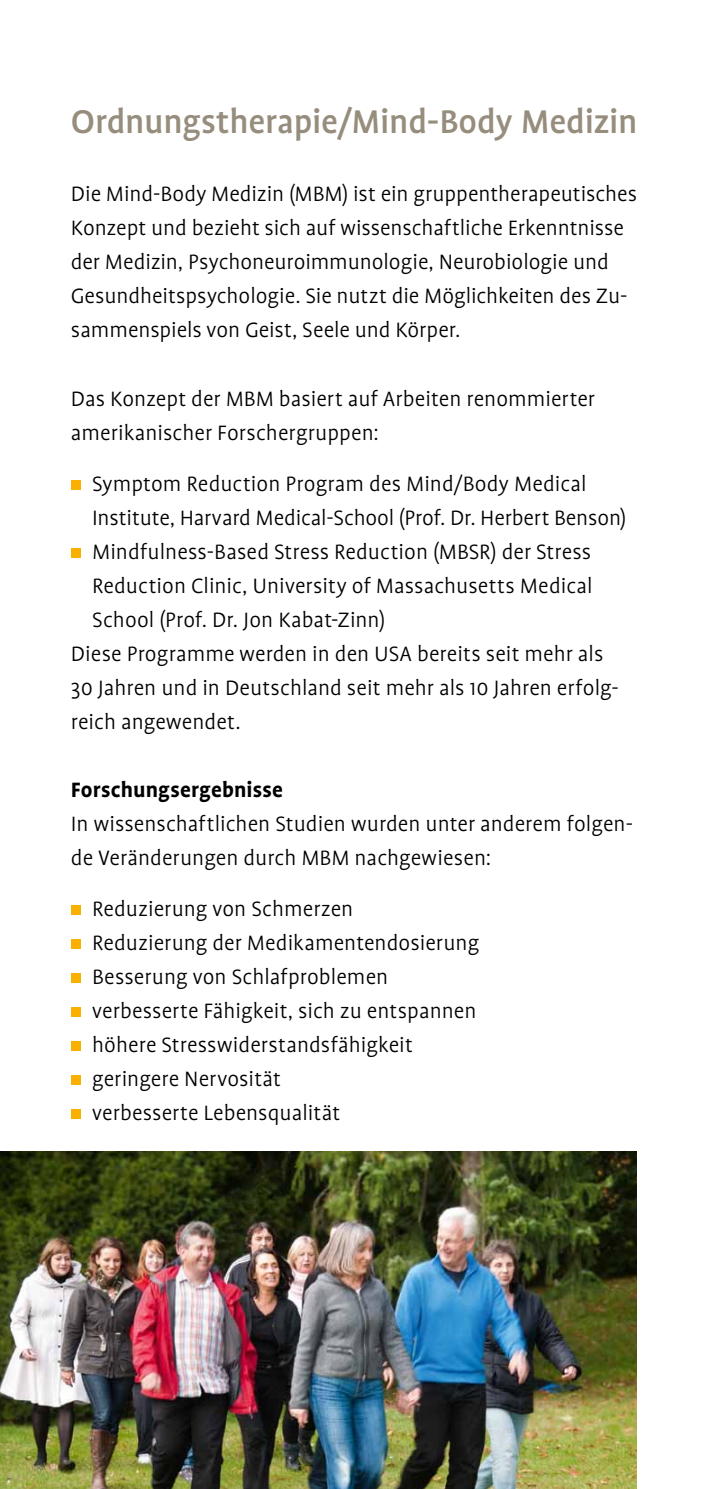
<style>
.page{position:relative;width:709px;height:1489px;background:#fff}
.page>*{position:absolute;margin:0;border:0;box-sizing:border-box;transform-origin:0 0}
.t1{font:500 37.5px "Profile";letter-spacing:-.005em;color:#968d7d}
.t2{font:300 23.75px/34px "Profile";color:#000}
.t3{font:700 23.75px "Profile";letter-spacing:.005em;color:#000}
</style>
<div class="page">
<div style="left:71px;top:480px;width:9px;height:9px;background:#f9b000"></div>
<div style="left:71px;top:548px;width:9px;height:9px;background:#f9b000"></div>
<div style="left:71px;top:905px;width:9px;height:9px;background:#f9b000"></div>
<div style="left:71px;top:939px;width:9px;height:9px;background:#f9b000"></div>
<div style="left:71px;top:973px;width:9px;height:9px;background:#f9b000"></div>
<div style="left:71px;top:1007px;width:9px;height:9px;background:#f9b000"></div>
<div style="left:71px;top:1041px;width:9px;height:9px;background:#f9b000"></div>
<div style="left:71px;top:1075px;width:9px;height:9px;background:#f9b000"></div>
<div style="left:71px;top:1109px;width:9px;height:9px;background:#f9b000"></div>
<img style="left:0;top:1151px;width:636px;height:337px">
<h1 class="t1" style="left:71px;top:102px;width:568px">Ordnungstherapie/Mind-Body Medizin</h1>
<p class="t2" style="left:71px;top:177px;width:568px">Die Mind-Body Medizin (MBM) ist ein gruppentherapeutisches Konzept und bezieht sich auf wissenschaftliche Erkenntnisse der Medizin, Psychoneuroimmunologie, Neurobiologie und Gesundheitspsychologie. Sie nutzt die Möglichkeiten des Zu&shy;sammenspiels von Geist, Seele und Körper.</p>
<p class="t2" style="left:71px;top:381px;width:525px">Das Konzept der MBM basiert auf Arbeiten renommierter amerikanischer Forschergruppen:</p>
<p class="t2" style="left:92px;top:466px;width:496px">Symptom Reduction Program des Mind/Body Medical</p>
<p class="t2" style="left:92px;top:500px;width:536px">Institute, Harvard Medical-School (Prof. Dr. Herbert Benson)</p>
<p class="t2" style="left:92px;top:534px;width:500px">Mindfulness-Based Stress Reduction (MBSR) der Stress</p>
<p class="t2" style="left:92px;top:568px;width:502px">Reduction Clinic, University of Massachusetts Medical</p>
<p class="t2" style="left:92px;top:602px;width:294px">School (Prof. Dr. Jon Kabat-Zinn)</p>
<p class="t2" style="left:71px;top:636px;width:534px">Diese Programme werden in den USA bereits seit mehr als</p>
<p class="t2" style="left:71px;top:670px;width:549px">30 Jahren und in Deutschland seit mehr als 10 Jahren erfolg-</p>
<p class="t2" style="left:71px;top:704px;width:171px">reich angewendet.</p>
<p class="t3" style="left:71px;top:776px;width:213px">Forschungsergebnisse</p>
<p class="t2" style="left:71px;top:806px;width:563px">In wissenschaftlichen Studien wurden unter anderem folgen&shy;de Veränderungen durch MBM nachgewiesen:</p>
<p class="t2" style="left:92px;top:892px;width:388px">Reduzierung von Schmerzen<br>Reduzierung der Medikamentendosierung Besserung von Schlafproblemen verbesserte Fähigkeit, sich zu entspannen höhere Stresswiderstandsfähigkeit geringere Nervosität<br>verbesserte Lebensqualität</p>
</div>
